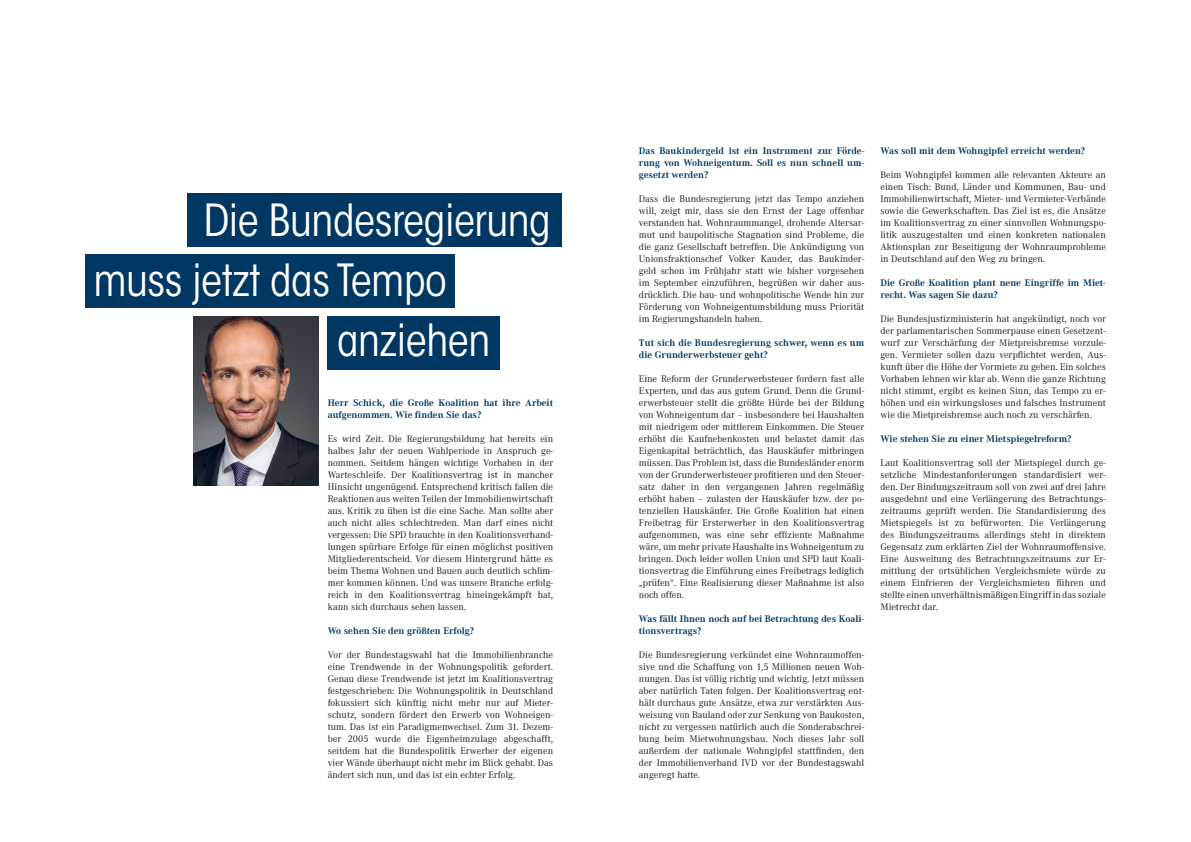
<style>
.page{position:relative;width:1191px;height:842px;background:#fff}
.page>*{position:absolute;margin:0;border:0;box-sizing:border-box;transform-origin:0 0}
.t1{font:condensed 44px "ITC Avant Garde Std";letter-spacing:-.01em;color:#fff}
.t2{font:10px/12px "Corporate A";color:#231f20;text-align:justify}
.t3{font:700 10px/12px "Corporate A";color:#003863}
</style>
<div class="page">
<div style="left:187px;top:193px;width:374px;height:54px;background:#003863"></div>
<div style="left:85px;top:254px;width:369px;height:54px;background:#003863"></div>
<div style="left:328px;top:316px;width:172px;height:54px;background:#003863"></div>
<img style="left:193px;top:316px;width:125px;height:169px">
<h1 class="t1" style="left:204px;top:194px;width:348px">Die Bundesregierung</h1>
<h1 class="t1" style="left:94px;top:254px;width:355px">muss jetzt das Tempo</h1>
<h1 class="t1" style="left:337px;top:314px;width:155px">anziehen</h1>
<p class="t3" style="left:328px;top:397px;width:227px">Herr Schick, die Große Koalition hat ihre Arbeit aufgenommen. Wie finden Sie das?</p>
<p class="t2" style="left:328px;top:433px;width:227px">Es wird Zeit. Die Regierungsbildung hat bereits ein halbes Jahr der neuen Wahlperiode in Anspruch ge&shy;nommen. Seitdem hängen wichtige Vorhaben in der Warteschleife. Der Koalitionsvertrag ist in mancher Hinsicht ungenügend. Entsprechend kritisch fallen die Reaktionen aus weiten Teilen der Immobilienwirtschaft aus. Kritik zu üben ist die eine Sache. Man sollte aber auch nicht alles schlechtreden. Man darf eines nicht vergessen: Die SPD brauchte in den Koalitionsverhand&shy;lungen spürbare Erfolge für einen möglichst positiven Mitgliederentscheid. Vor diesem Hintergrund hätte es beim Thema Wohnen und Bauen auch deutlich schlim&shy;mer kommen können. Und was unsere Branche erfolg&shy;reich in den Koalitionsvertrag hineingekämpft hat, kann sich durchaus sehen lassen.</p>
<p class="t3" style="left:328px;top:625px;width:148px">Wo sehen Sie den größten Erfolg?</p>
<p class="t2" style="left:328px;top:649px;width:227px">Vor der Bundestagswahl hat die Immobilienbranche eine Trendwende in der Wohnungspolitik gefordert.<br>Genau diese Trendwende ist jetzt im Koalitionsvertrag festgeschrieben: Die Wohnungspolitik in Deutschland fokussiert sich künftig nicht mehr nur auf Mieter&shy;schutz, sondern fördert den Erwerb von Wohneigen&shy;tum. Das ist ein Paradigmenwechsel. Zum 31. Dezem&shy;ber 2005 wurde die Eigenheimzulage abgeschafft, seitdem hat die Bundespolitik Erwerber der eigenen vier Wände überhaupt nicht mehr im Blick gehabt. Das ändert sich nun, und das ist ein echter Erfolg.</p>
<p class="t3" style="left:639px;top:145px;width:227px;text-align:justify">Das Baukindergeld ist ein Instrument zur Förde&shy;rung von Wohneigentum. Soll es nun schnell um&shy;gesetzt werden?</p>
<p class="t2" style="left:639px;top:193px;width:227px">Dass die Bundesregierung jetzt das Tempo anziehen will, zeigt mir, dass sie den Ernst der Lage offenbar verstanden hat. Wohnraummangel, drohende Altersar&shy;mut und baupolitische Stagnation sind Probleme, die die ganz Gesellschaft betreffen. Die Ankündigung von Unionsfraktionschef Volker Kauder, das Baukinder&shy;geld schon im Frühjahr statt wie bisher vorgesehen im September einzuführen, begrüßen wir daher aus&shy;drücklich. Die bau- und wohnpolitische Wende hin zur Förderung von Wohneigentumsbildung muss Priorität im Regierungshandeln haben.</p>
<p class="t3" style="left:639px;top:337px;width:227px">Tut sich die Bundesregierung schwer, wenn es um die Grunderwerbsteuer geht?</p>
<p class="t2" style="left:639px;top:373px;width:227px">Eine Reform der Grunderwerbsteuer fordern fast alle Experten, und das aus gutem Grund. Denn die Grund&shy;erwerbsteuer stellt die größte Hürde bei der Bildung von Wohneigentum dar – insbesondere bei Haushalten mit niedrigem oder mittlerem Einkommen. Die Steuer erhöht die Kaufnebenkosten und belastet damit das Eigenkapital beträchtlich, das Hauskäufer mitbringen müssen. Das Problem ist, dass die Bundesländer enorm von der Grunderwerbsteuer profitieren und den Steuer&shy;satz daher in den vergangenen Jahren regelmäßig erhöht haben – zulasten der Hauskäufer bzw. der po&shy;tenziellen Hauskäufer. Die Große Koalition hat einen Freibetrag für Ersterwerber in den Koalitionsvertrag aufgenommen, was eine sehr effiziente Maßnahme wäre, um mehr private Haushalte ins Wohneigentum zu bringen. Doch leider wollen Union und SPD laut Koali&shy;tionsvertrag die Einführung eines Freibetrags lediglich „prüfen“. Eine Realisierung dieser Maßnahme ist also noch offen.</p>
<p class="t3" style="left:639px;top:613px;width:227px">Was fällt Ihnen noch auf bei Betrachtung des Koali&shy;tionsvertrags?</p>
<p class="t2" style="left:639px;top:649px;width:227px">Die Bundesregierung verkündet eine Wohnraumoffen&shy;sive und die Schaffung von 1,5 Millionen neuen Woh&shy;nungen. Das ist völlig richtig und wichtig. Jetzt müssen aber natürlich Taten folgen. Der Koalitionsvertrag ent&shy;hält durchaus gute Ansätze, etwa zur verstärkten Aus&shy;weisung von Bauland oder zur Senkung von Baukosten, nicht zu vergessen natürlich auch die Sonderabschrei&shy;bung beim Mietwohnungsbau. Noch dieses Jahr soll außerdem der nationale Wohngipfel stattfinden, den der Immobilienverband IVD vor der Bundestagswahl angeregt hatte.</p>
<p class="t3" style="left:880px;top:145px;width:206px">Was soll mit dem Wohngipfel erreicht werden?</p>
<p class="t2" style="left:880px;top:169px;width:227px">Beim Wohngipfel kommen alle relevanten Akteure an einen Tisch: Bund, Länder und Kommunen, Bau- und Immobilienwirtschaft, Mieter- und Vermieter-Verbände sowie die Gewerkschaften. Das Ziel ist es, die Ansätze im Koalitionsvertrag zu einer sinnvollen Wohnungspo&shy;litik auszugestalten und einen konkreten nationalen Aktionsplan zur Beseitigung der Wohnraumprobleme in Deutschland auf den Weg zu bringen.</p>
<p class="t3" style="left:880px;top:277px;width:227px">Die Große Koalition plant neue Eingriffe im Miet&shy;recht. Was sagen Sie dazu?</p>
<p class="t2" style="left:880px;top:313px;width:227px">Die Bundesjustizministerin hat angekündigt, noch vor der parlamentarischen Sommerpause einen Gesetzent&shy;wurf zur Verschärfung der Mietpreisbremse vorzule&shy;gen. Vermieter sollen dazu verpflichtet werden, Aus&shy;kunft über die Höhe der Vormiete zu geben. Ein solches Vorhaben lehnen wir klar ab. Wenn die ganze Richtung nicht stimmt, ergibt es keinen Sinn, das Tempo zu er&shy;höhen und ein wirkungsloses und falsches Instrument wie die Mietpreisbremse auch noch zu verschärfen.</p>
<p class="t3" style="left:880px;top:433px;width:192px">Wie stehen Sie zu einer Mietspiegelreform?</p>
<p class="t2" style="left:880px;top:457px;width:227px">Laut Koalitionsvertrag soll der Mietspiegel durch ge&shy;setzliche Mindestanforderungen standardisiert wer&shy;den. Der Bindungszeitraum soll von zwei auf drei Jahre ausgedehnt und eine Verlängerung des Betrachtungs&shy;zeitraums geprüft werden. Die Standardisierung des Mietspiegels ist zu befürworten. Die Verlängerung des Bindungszeitraums allerdings steht in direktem Gegensatz zum erklärten Ziel der Wohnraumoffensive.<br>Eine Ausweitung des Betrachtungszeitraums zur Er&shy;mittlung der ortsüblichen Vergleichsmiete würde zu einem Einfrieren der Vergleichsmieten führen und stellte einen unverhältnismäßigen Eingriff in das soziale Mietrecht dar.</p>
</div>
